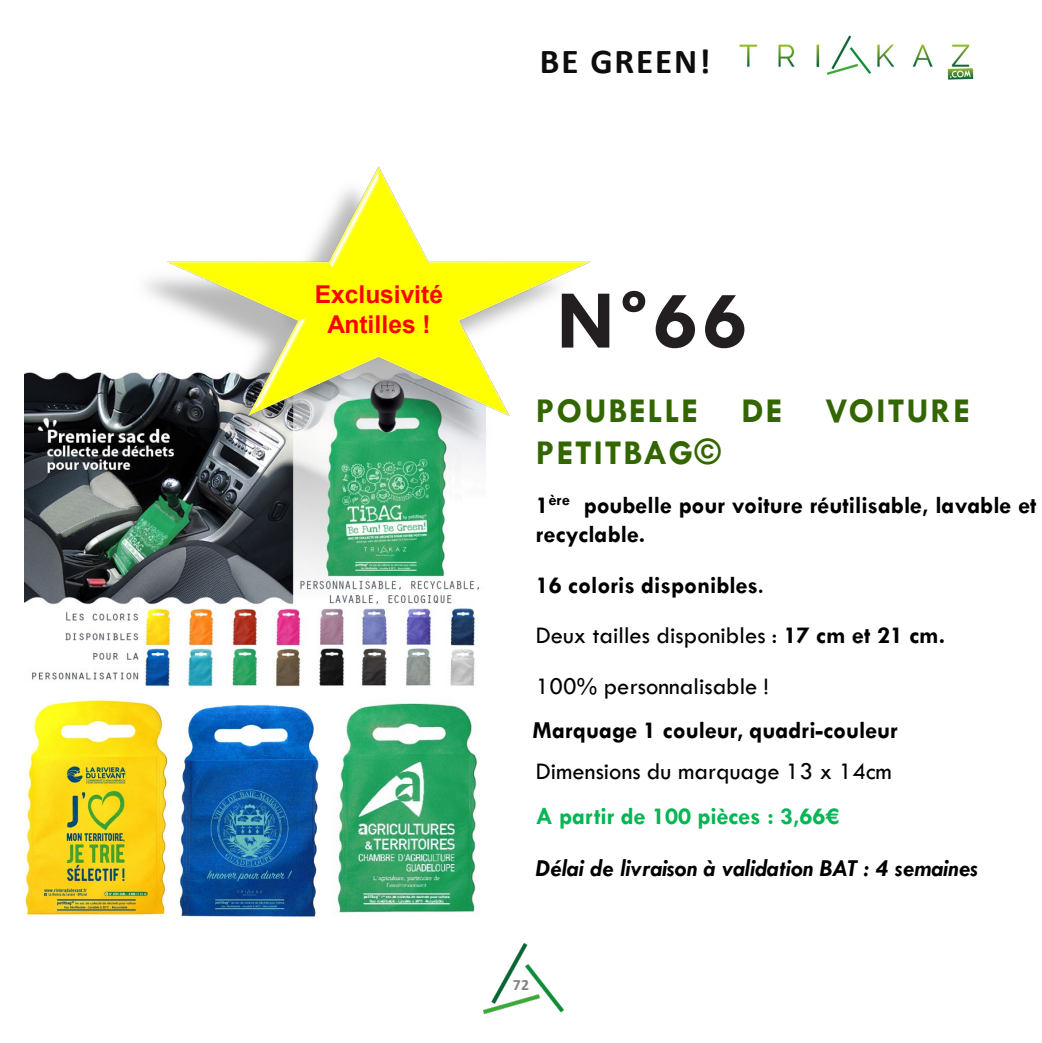
<style>
.page{position:relative;width:1042px;height:1043px;background:#fff}
.page>*{position:absolute;margin:0;border:0;box-sizing:border-box;transform-origin:0 0}
.t1{font:700 84px "Tw Cen";color:#231f20}
.t2{font:700 35px/42px "Tw Cen";letter-spacing:.055em;color:#360}
.t3{font:700 35px "Calibri";letter-spacing:.05em;color:#0d0d0d}
.t4{font:700 24.5px/29.4px "Tw Cen";color:#000}
.t5{font:24.5px "Tw Cen";letter-spacing:.005em;color:#000}
.t6{font:italic 700 24.5px "Tw Cen";color:#000}
.t7{font:700 24.5px "Tw Cen";color:#00b754}
.t8{font:700 24.5px/29.4px "Arial";color:#f00;text-align:center}
.t9{font:700 15.75px "Calibri";color:#808285}
.s1{font-family:"Calibri"}
.s2{font-weight:400}
.s3{font-weight:700}
</style>
<div class="page">
<img style="left:739px;top:35px;width:235px;height:45px">
<img style="left:483px;top:943px;width:80px;height:70px">
<img style="left:24px;top:370px;width:461px;height:317px">
<img style="left:119px;top:166px;width:471px;height:292px">
<img style="left:25px;top:700px;width:143px;height:215px">
<img style="left:179px;top:704px;width:140px;height:211px">
<img style="left:337px;top:703px;width:140px;height:210px">
<p class="t3" style="left:540px;top:37px;width:172px">BE GREEN!</p>
<p class="t8" style="left:314px;top:280px;width:130px">Exclusivité<br>Antilles !</p>
<p class="t1" style="left:556px;top:270px;width:192px">N<span class="s1">°</span>66</p>
<p class="t2" style="left:535px;top:389px;width:435px">POUBELLE DE VOITURE<br>PETITBAG©</p>
<p class="t4" style="left:535px;top:489px;width:502px">1<sup>ère</sup> poubelle pour voiture réutilisable, lavable et recyclable.</p>
<p class="t4" style="left:535px;top:569px;width:229px">16 coloris disponibles<span class="s2">.</span></p>
<p class="t5" style="left:535px;top:620px;width:411px">Deux tailles disponibles : <span class="s3">17 cm et 21 cm.</span></p>
<p class="t5" style="left:535px;top:671px;width:235px">100% personnalisable !</p>
<p class="t4" style="left:532px;top:714px;width:367px">Marquage 1 couleur, quadri-couleur</p>
<p class="t5" style="left:535px;top:756px;width:357px">Dimensions du marquage 13 x 14cm</p>
<p class="t7" style="left:535px;top:801px;width:305px">A partir de 100 pièces : 3,66€</p>
<p class="t6" style="left:535px;top:853px;width:444px">Délai de livraison à validation BAT : 4 semaines</p>
<p class="t9" style="left:512px;top:973px;width:18px">72</p>
</div>
